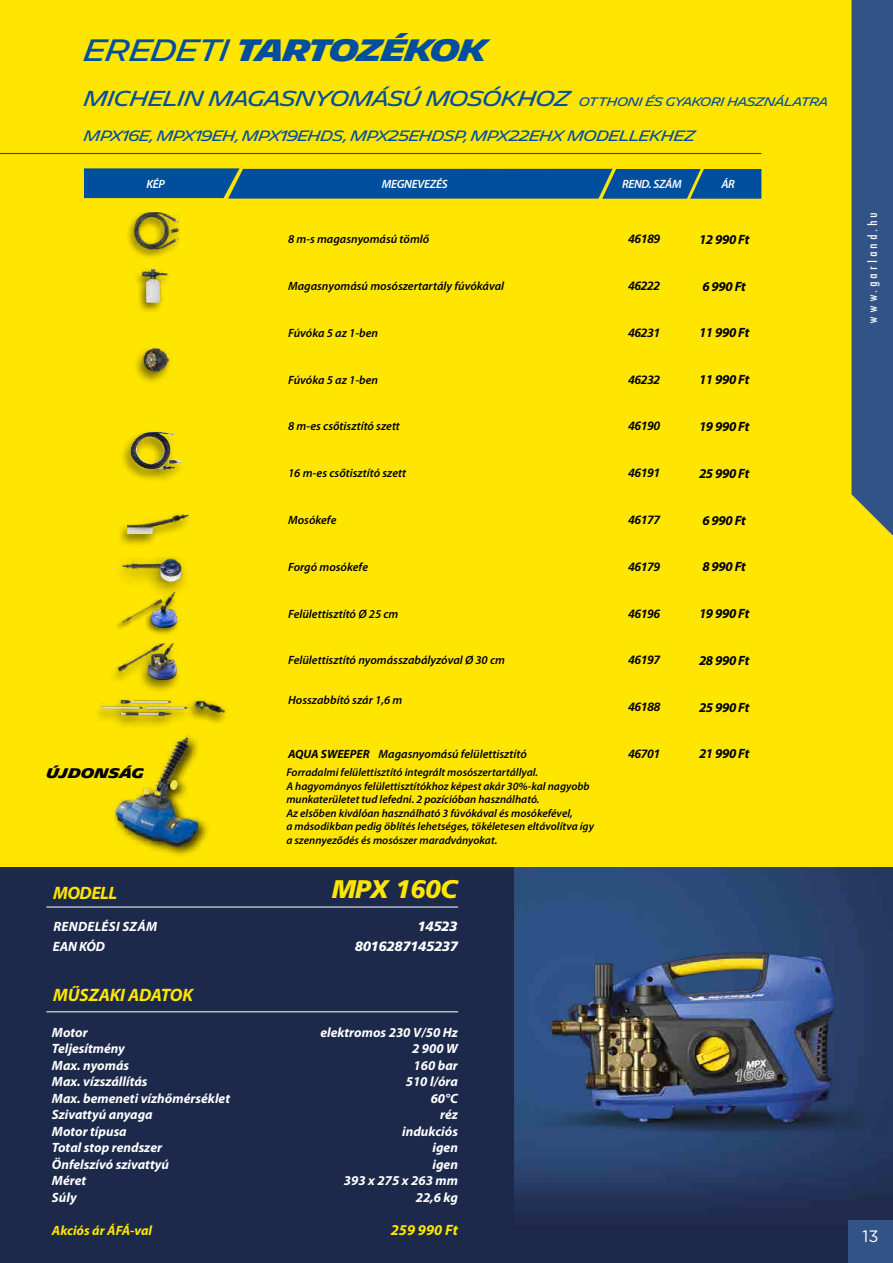
<style>
.page{position:relative;width:893px;height:1263px;background:#1c294b}
.page>*{position:absolute;margin:0;border:0;box-sizing:border-box;transform-origin:0 0}
.t1{font:700 30px "Michelin";letter-spacing:-.065em;color:#004f9f}
.t2{font:italic 900 25.5px "Frutiger LT Std";letter-spacing:-.025em;color:#ffe600}
.t3{font:21px "Michelin";letter-spacing:-.05em;color:#004f9f}
.t4{font:italic 700 18px "Myriad Pro";letter-spacing:-.015em;color:#ffe600}
.t5{font:16.5px "Gotham";color:#fff}
.t6{font:condensed 15px "Tw Cen";letter-spacing:.2em;color:#fff}
.t7{font:italic 700 15px "Myriad Pro";color:#ffe600}
.t8{font:14.55px "Michelin";letter-spacing:-.05em;color:#004f9f}
.t9{font:italic 700 13.5px "Myriad Pro";color:#fff}
.t10{font:italic 700 13.5px "Myriad Pro";letter-spacing:-.025em;color:#000}
.t11{font:italic 700 13.5px/19px "Myriad Pro";letter-spacing:.02em;color:#fff}
.t12{font:italic 900 13.5px/19.5px "Frutiger LT Std";letter-spacing:-.025em;color:#fff;text-align:right}
.t13{font:italic 700 13.5px "Myriad Pro";color:#ffe600}
.t14{font:700 13.5px "Michelin";color:#000}
.t15{font:italic 600 12px "Myriad Pro";color:#000}
.t16{font:italic 700 12px "Frutiger LT Std";letter-spacing:-.025em;color:#000}
.t17{font:italic 600 12px "Myriad Pro";letter-spacing:-.025em;color:#fff}
.t18{font:italic 600 11.25px/13.5px "Myriad Pro";color:#000}
.s1{font-weight:400}
.s2{font-size:12px}
.s3{font-weight:700}
</style>
<div class="page">
<img style="left:0;top:0;width:1px;height:426px">
<img style="left:0;top:426px;width:48px;height:441px">
<div style="left:1px;top:0;width:892px;height:866px;background:#ffe600"></div>
<hr style="left:0;top:153px;width:761px;height:1px;background:#004f9f">
<div style="left:125px;top:211px;width:56px;height:49px;background:#000;opacity:.5"></div>
<img style="left:132px;top:212px;width:47px;height:38px">
<div style="left:133px;top:268px;width:37px;height:46px;background:#000;opacity:.5"></div>
<img style="left:134px;top:269px;width:36px;height:34px">
<div style="left:132px;top:347px;width:41px;height:39px;background:#000;opacity:.5"></div>
<img style="left:136px;top:348px;width:37px;height:24px">
<div style="left:120px;top:429px;width:67px;height:54px;background:#000;opacity:.5"></div>
<img style="left:130px;top:432px;width:45px;height:39px">
<div style="left:116px;top:512px;width:77px;height:36px;background:#000;opacity:.5"></div>
<img style="left:127px;top:514px;width:61px;height:20px">
<div style="left:108px;top:551px;width:84px;height:49px;background:#000;opacity:.5"></div>
<img style="left:121px;top:558px;width:64px;height:23px">
<div style="left:143px;top:591px;width:37px;height:45px;background:#000;opacity:.5"></div>
<img style="left:135px;top:591px;width:57px;height:39px">
<div style="left:113px;top:598px;width:51px;height:32px;background:#000;opacity:.5"></div>
<img style="left:119px;top:598px;width:44px;height:26px">
<div style="left:108px;top:642px;width:74px;height:52px;background:#000;opacity:.5"></div>
<img style="left:117px;top:643px;width:65px;height:37px">
<div style="left:91px;top:698px;width:139px;height:31px;background:#000;opacity:.5"></div>
<div style="left:184px;top:695px;width:47px;height:30px;background:#000;opacity:.5"></div>
<img style="left:193px;top:701px;width:34px;height:11px">
<img style="left:101px;top:698px;width:87px;height:19px">
<div style="left:112px;top:734px;width:98px;height:124px;background:#000;opacity:.75"></div>
<img style="left:113px;top:733px;width:88px;height:118px">
<div style="left:851px;top:0;width:42px;height:536px;background:#315385"></div>
<svg style="left:84px;top:168px;width:677px;height:31px;background:#0e5795"></svg>
<img style="left:494px;top:866px;width:399px;height:397px">
<hr style="left:46px;top:906px;width:412px;height:1px;background:#fff">
<hr style="left:46px;top:1011px;width:412px;height:1px;background:#fff">
<h1 class="t1" style="left:84px;top:32px;width:406px"><span class="s1">EREDETI</span> TARTOZÉKOK</h1>
<h3 class="t3" style="left:84px;top:86px;width:746px">MICHELIN MAGASNYOMÁSÚ MOSÓKHOZ <span class="s2">OTTHONI ÉS GYAKORI HASZNÁLATRA</span></h3>
<p class="t8" style="left:84px;top:128px;width:613px">MPX16E, MPX19EH, MPX19EHDS, MPX25EHDSP, MPX22EHX MODELLEKHEZ</p>
<p class="t17" style="left:147px;top:177px;width:20px">KÉP</p>
<p class="t14" style="left:47px;top:765px;width:99px">ÚJDONSÁG</p>
<h3 class="t4" style="left:53px;top:883px;width:66px">MODELL</h3>
<p class="t11" style="left:53px;top:918px;width:106px">RENDELÉSI SZÁM<br>EAN KÓD</p>
<h3 class="t4" style="left:53px;top:985px;width:141px">MŰSZAKI ADATOK</h3>
<p class="t17" style="left:382px;top:177px;width:67px">MEGNEVEZÉS</p>
<p class="t17" style="left:622px;top:177px;width:61px">REND. SZÁM</p>
<p class="t17" style="left:721px;top:177px;width:15px">ÁR</p>
<p class="t15" style="left:288px;top:233px;width:143px">8 m-s magasnyomású tömlő</p>
<p class="t16" style="left:628px;top:232px;width:34px">46189</p>
<p class="t10" style="left:699px;top:232px;width:52px">12 990 Ft</p>
<p class="t15" style="left:288px;top:279px;width:218px">Magasnyomású mosószertartály fúvókával</p>
<p class="t16" style="left:628px;top:279px;width:34px">46222</p>
<p class="t10" style="left:702px;top:279px;width:45px">6 990 Ft</p>
<p class="t15" style="left:288px;top:326px;width:92px">Fúvóka 5 az 1-ben</p>
<p class="t16" style="left:628px;top:326px;width:34px">46231</p>
<p class="t10" style="left:699px;top:325px;width:52px">11 990 Ft</p>
<p class="t15" style="left:288px;top:373px;width:92px">Fúvóka 5 az 1-ben</p>
<p class="t16" style="left:628px;top:372px;width:34px">46232</p>
<p class="t10" style="left:699px;top:372px;width:52px">11 990 Ft</p>
<p class="t15" style="left:288px;top:420px;width:113px">8 m-es csőtisztító szett</p>
<p class="t16" style="left:628px;top:419px;width:34px">46190</p>
<p class="t10" style="left:699px;top:419px;width:52px">19 990 Ft</p>
<p class="t15" style="left:288px;top:467px;width:120px">16 m-es csőtisztító szett</p>
<p class="t16" style="left:628px;top:466px;width:34px">46191</p>
<p class="t10" style="left:699px;top:466px;width:52px">25 990 Ft</p>
<p class="t15" style="left:288px;top:513px;width:50px">Mosókefe</p>
<p class="t16" style="left:628px;top:513px;width:34px">46177</p>
<p class="t10" style="left:702px;top:512px;width:45px">6 990 Ft</p>
<p class="t15" style="left:288px;top:560px;width:81px">Forgó mosókefe</p>
<p class="t16" style="left:628px;top:559px;width:34px">46179</p>
<p class="t10" style="left:702px;top:559px;width:45px">8 990 Ft</p>
<p class="t15" style="left:288px;top:607px;width:112px">Felülettisztító Ø 25 cm</p>
<p class="t16" style="left:628px;top:606px;width:34px">46196</p>
<p class="t10" style="left:699px;top:606px;width:52px">19 990 Ft</p>
<p class="t15" style="left:288px;top:654px;width:218px">Felülettisztító nyomásszabályzóval Ø 30 cm</p>
<p class="t16" style="left:628px;top:653px;width:34px">46197</p>
<p class="t10" style="left:699px;top:653px;width:52px">28 990 Ft</p>
<p class="t15" style="left:288px;top:694px;width:116px">Hosszabbító szár 1,6 m</p>
<p class="t16" style="left:628px;top:700px;width:34px">46188</p>
<p class="t10" style="left:699px;top:700px;width:52px">25 990 Ft</p>
<p class="t15" style="left:288px;top:747px;width:240px"><span class="s3">AQUA SWEEPER</span> Magasnyomású felülettisztító</p>
<p class="t16" style="left:628px;top:747px;width:34px">46701</p>
<p class="t10" style="left:699px;top:746px;width:52px">21 990 Ft</p>
<p class="t18" style="left:286px;top:766px;width:309px">Forradalmi felülettisztító integrált mosószertartállyal.<br>A hagyományos felülettisztítókhoz képest akár 30%-kal nagyobb munkaterületet tud lefedni. 2 pozícióban használható.<br>Az elsőben kiválóan használható 3 fúvókával és mosókefével,<br>a másodikban pedig öblítés lehetséges, tökéletesen eltávolítva így a szennyeződés és mosószer maradványokat.</p>
<h2 class="t2" style="left:332px;top:874px;width:127px">MPX 160C</h2>
<p class="t12" style="left:355px;top:917px;width:105px">14523<br>8016287145237</p>
<p class="t9" style="left:52px;top:1025px;width:37px">Motor</p>
<p class="t9" style="left:320px;top:1025px;width:139px">elektromos 230 V/50 Hz</p>
<p class="t9" style="left:52px;top:1041px;width:74px">Teljesítmény</p>
<p class="t9" style="left:412px;top:1041px;width:47px">2 900 W</p>
<p class="t9" style="left:52px;top:1058px;width:79px">Max. nyomás</p>
<p class="t9" style="left:413px;top:1058px;width:46px">160 bar</p>
<p class="t9" style="left:52px;top:1074px;width:97px">Max. vízszállítás</p>
<p class="t9" style="left:406px;top:1074px;width:54px">510 l/óra</p>
<p class="t9" style="left:52px;top:1091px;width:180px">Max. bemeneti vízhőmérséklet</p>
<p class="t9" style="left:431px;top:1091px;width:29px">60°C</p>
<p class="t9" style="left:52px;top:1107px;width:102px">Szivattyú anyaga</p>
<p class="t9" style="left:440px;top:1107px;width:19px">réz</p>
<p class="t9" style="left:52px;top:1124px;width:76px">Motor típusa</p>
<p class="t9" style="left:402px;top:1124px;width:57px">indukciós</p>
<p class="t9" style="left:52px;top:1140px;width:112px">Total stop rendszer</p>
<p class="t9" style="left:432px;top:1140px;width:27px">igen</p>
<p class="t9" style="left:52px;top:1157px;width:119px">Önfelszívó szivattyú</p>
<p class="t9" style="left:432px;top:1157px;width:27px">igen</p>
<p class="t9" style="left:52px;top:1173px;width:36px">Méret</p>
<p class="t9" style="left:344px;top:1173px;width:116px">393 x 275 x 263 mm</p>
<p class="t9" style="left:52px;top:1190px;width:26px">Súly</p>
<p class="t9" style="left:416px;top:1190px;width:44px">22,6 kg</p>
<p class="t13" style="left:52px;top:1223px;width:102px">Akciós ár ÁFÁ-val</p>
<h3 class="t7" style="left:391px;top:1221px;width:69px">259 990 Ft</h3>
<h3 class="t6" style="left:863px;top:324px;width:113px;rotate:-90deg">www.garland.hu</h3>
<h3 class="t5" style="left:863px;top:1226px;width:18px">13</h3>
</div>
